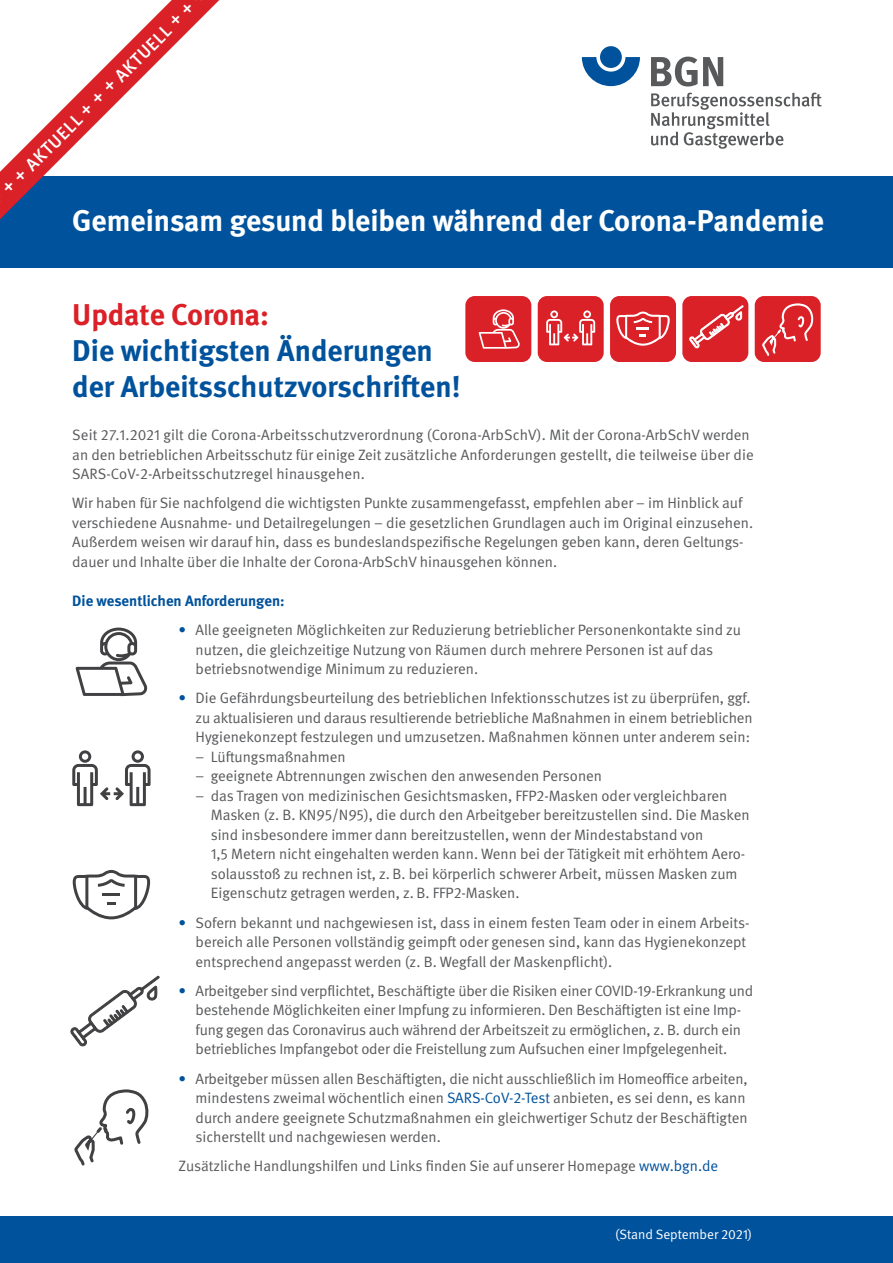
<style>
.page{position:relative;width:893px;height:1263px;background:#fff}
.page>*{position:absolute;margin:0;border:0;box-sizing:border-box;transform-origin:0 0}
._01_Überschriften_14pt_Unter-Überschrift{font:700 30px/36px "DGUV Meta";color:#00529c}
.t1{font:700 30px "DGUV Meta";color:#fff}
._02_Fließtext_Anleser{font:500 18px "DGUV Meta";color:#fff}
._01_Überschriften_14pt_Unter-Überschrift-2{font:15px/19.5px "DGUV Meta";color:#58595b}
._01_Überschriften_14pt_Unter-Überschrift-3{font:700 15px "DGUV Meta";color:#00529c}
.t2{font:13.5px "DGUV Meta";color:#fff}
.s1{color:#da2128}
.s2{color:#00529c}
</style>
<div class="page">
<svg style="left:582px;top:57px;width:58px;height:29px"></svg>
<div style="left:600px;top:46px;width:22px;height:22px;background:#00529c;border-radius:50%"></div>
<svg style="left:651px;top:57px;width:72px;height:30px"></svg>
<svg style="left:651px;top:93px;width:171px;height:56px"></svg>
<div style="left:0;top:176px;width:893px;height:92px;background:#00529c"></div>
<div style="left:0;top:1216px;width:893px;height:47px;background:#00529c"></div>
<svg style="left:73px;top:870px;width:77px;height:49px"></svg>
<svg style="left:72px;top:750px;width:79px;height:56px"></svg>
<svg style="left:76px;top:627px;width:71px;height:69px"></svg>
<svg style="left:0;top:0;width:219px;height:219px"></svg>
<svg style="left:74px;top:1089px;width:75px;height:77px"></svg>
<div style="left:538px;top:296px;width:66px;height:66px;background:#da2128;border-radius:9px"></div>
<svg style="left:546px;top:310px;width:49px;height:35px"></svg>
<div style="left:465px;top:296px;width:66px;height:66px;background:#da2128;border-radius:9px"></div>
<svg style="left:479px;top:309px;width:41px;height:40px"></svg>
<div style="left:755px;top:296px;width:66px;height:66px;background:#da2128;border-radius:9px"></div>
<svg style="left:762px;top:303px;width:52px;height:53px"></svg>
<svg style="left:70px;top:975px;width:90px;height:71px"></svg>
<div style="left:682px;top:296px;width:66px;height:66px;background:#da2128;border-radius:9px"></div>
<svg style="left:689px;top:305px;width:55px;height:44px"></svg>
<div style="left:610px;top:296px;width:66px;height:66px;background:#da2128;border-radius:9px"></div>
<svg style="left:616px;top:312px;width:54px;height:34px"></svg>
<p class="_02_Fließtext_Anleser" style="left:-2px;top:184px;width:265px;rotate:-45deg">+ + AKTUELL + + + AKTUELL + +</p>
<p class="t1" style="left:72px;top:203px;width:753px">Gemeinsam gesund bleiben während der Corona-Pandemie</p>
<p class="_01_Überschriften_14pt_Unter-Überschrift" style="left:72px;top:297px;width:362px"><span class="s1">Update Corona:<br></span>Die wichtigsten Änderungen</p>
<p class="_01_Überschriften_14pt_Unter-Überschrift" style="left:72px;top:369px;width:390px">der Arbeitsschutzvorschriften!</p>
<p class="_01_Überschriften_14pt_Unter-Überschrift-2" style="left:72px;top:425px;width:683px">Seit 27.1.2021 gilt die Corona-Arbeitsschutzverordnung (Corona-ArbSchV). Mit der Corona-ArbSchV werden an den betrieblichen Arbeitsschutz für einige Zeit zusätzliche Anforderungen gestellt, die teilweise über die<br>SARS-CoV-2-Arbeitsschutzregel hinausgehen.</p>
<p class="_01_Überschriften_14pt_Unter-Überschrift-2" style="left:72px;top:494px;width:682px">Wir haben für Sie nachfolgend die wichtigsten Punkte zusammengefasst, empfehlen aber – im Hinblick auf verschiedene Ausnahme- und Detailregelungen – die gesetzlichen Grundlagen auch im Original einzusehen.<br>Außerdem weisen wir darauf hin, dass es bundeslandspezifische Regelungen geben kann, deren Geltungs&shy;dauer und Inhalte über die Inhalte der Corona-ArbSchV hinausgehen können.</p>
<p class="_01_Überschriften_14pt_Unter-Überschrift-3" style="left:72px;top:592px;width:214px">Die wesentlichen Anforderungen:</p>
<p class="_01_Überschriften_14pt_Unter-Überschrift-2" style="left:196px;top:620px;width:547px;text-indent:-17px"><span class="s2">•</span> Alle geeigneten Möglichkeiten zur Reduzierung betrieblicher Personenkontakte sind zu nutzen, die gleichzeitige Nutzung von Räumen durch mehrere Personen ist auf das betriebsnotwendige Minimum zu reduzieren.</p>
<p class="_01_Überschriften_14pt_Unter-Überschrift-2" style="left:196px;top:689px;width:559px;text-indent:-17px"><span class="s2">•</span> Die Gefährdungsbeurteilung des betrieblichen Infektionsschutzes ist zu überprüfen, ggf. zu aktualisieren und daraus resultierende betriebliche Maßnahmen in einem betrieblichen<br>Hygienekonzept festzulegen und umzusetzen. Maßnahmen können unter anderem sein:</p>
<p class="_01_Überschriften_14pt_Unter-Überschrift-2" style="left:196px;top:747px;width:151px">– Lüftungsmaßnahmen</p>
<p class="_01_Überschriften_14pt_Unter-Überschrift-2" style="left:196px;top:767px;width:408px">– geeignete Abtrennungen zwischen den anwesenden Personen</p>
<p class="_01_Überschriften_14pt_Unter-Überschrift-2" style="left:211px;top:786px;width:540px;text-indent:-15px">– das Tragen von medizinischen Gesichtsmasken, FFP2-Masken oder vergleichbaren Masken (z. B. KN95/N95), die durch den Arbeitgeber bereitzustellen sind. Die Masken sind insbesondere immer dann bereitzustellen, wenn der Mindestabstand von<br>1,5 Metern nicht eingehalten werden kann. Wenn bei der Tätigkeit mit erhöhtem Aero&shy;solausstoß zu rechnen ist, z. B. bei körperlich schwerer Arbeit, müssen Masken zum Eigenschutz getragen werden, z. B. FFP2-Masken.</p>
<p class="_01_Überschriften_14pt_Unter-Überschrift-2" style="left:196px;top:913px;width:555px;text-indent:-17px"><span class="s2">•</span> Sofern bekannt und nachgewiesen ist, dass in einem festen Team oder in einem Arbeits&shy;bereich alle Personen vollständig geimpft oder genesen sind, kann das Hygienekonzept entsprechend angepasst werden (z. B. Wegfall der Maskenpflicht).</p>
<p class="_01_Überschriften_14pt_Unter-Überschrift-2" style="left:179px;top:981px;width:576px;text-align:center"><span class="s2">•</span> Arbeitgeber sind verpflichtet, Beschäftigte über die Risiken einer COVID-19-Erkrankung und bestehende Möglichkeiten einer Impfung zu informieren. Den Beschäftigten ist eine Imp&shy;fung gegen das Coronavirus auch während der Arbeitszeit zu ermöglichen, z. B. durch ein betriebliches Impfangebot oder die Freistellung zum Aufsuchen einer Impfgelegenheit.</p>
<p class="_01_Überschriften_14pt_Unter-Überschrift-2" style="left:196px;top:1069px;width:554px;text-indent:-17px"><span class="s2">•</span> Arbeitgeber müssen allen Beschäftigten, die nicht ausschließlich im Homeoffice arbeiten, mindestens zweimal wöchentlich einen <span class="s2">SARS-CoV-2-Test</span> anbieten, es sei denn, es kann durch andere geeignete Schutzmaßnahmen ein gleichwertiger Schutz der Beschäftigten sicherstellt und nachgewiesen werden.</p>
<p class="_01_Überschriften_14pt_Unter-Überschrift-2" style="left:179px;top:1157px;width:541px">Zusätzliche Handlungshilfen und Links finden Sie auf unserer Homepage <span class="s2">www.bgn.de</span></p>
<p class="t2" style="left:615px;top:1227px;width:138px">(Stand September 2021)</p>
</div>
